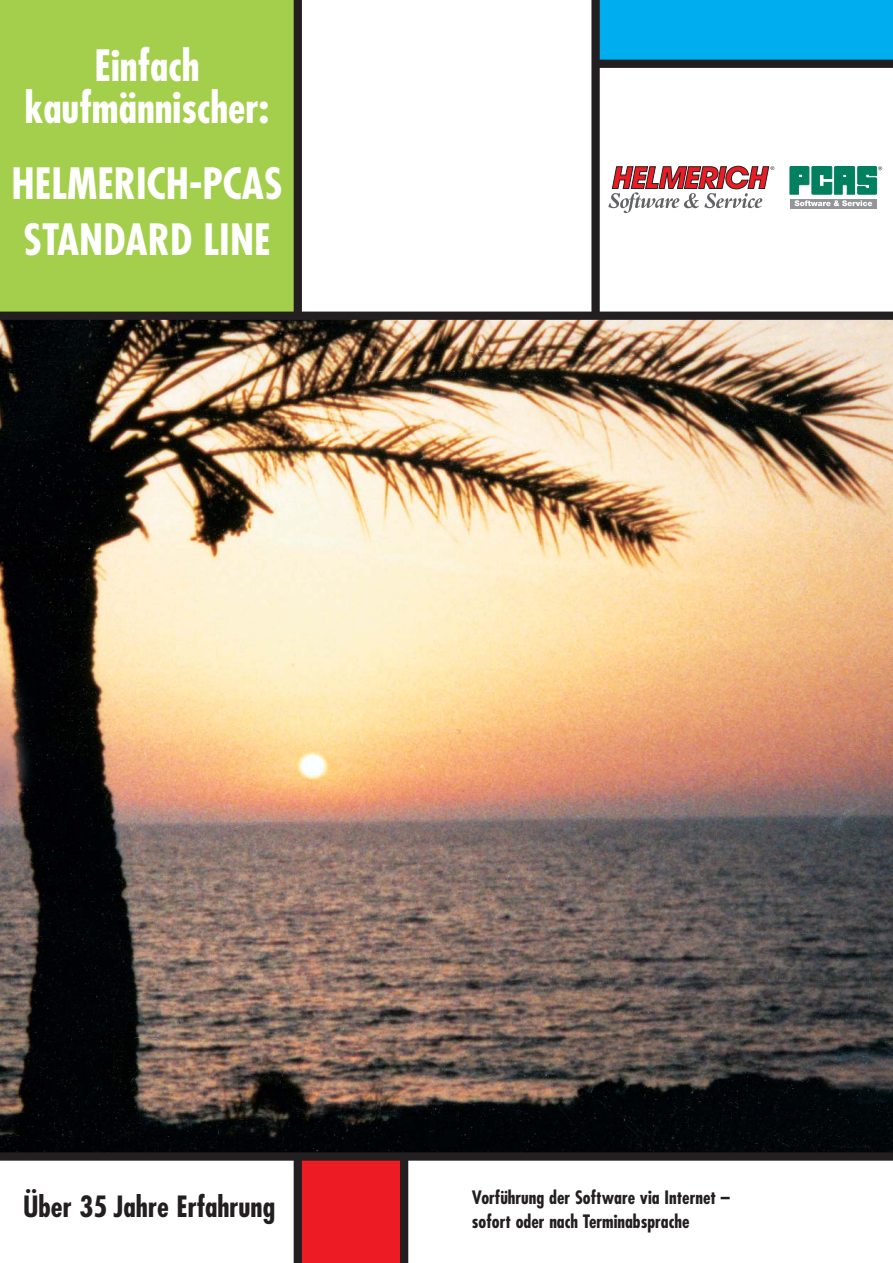
<style>
.page{position:relative;width:893px;height:1263px;background:#fff}
.page>*{position:absolute;margin:0;border:0;box-sizing:border-box;transform-origin:0 0}
.t1{font:700 condensed 42px/42px "Futura";color:#fff;text-align:center}
.t2{font:700 condensed 28.5px "Futura";color:#231f20}
.t3{font:700 condensed 18px/23.7px "Futura";color:#231f20}
</style>
<div class="page">
<img style="left:0;top:320px;width:892px;height:832px">
<div style="left:298px;top:1157px;width:106px;height:106px;background:#ed1c24"></div>
<div style="left:595px;top:0;width:297px;height:64px;background:#00aeef"></div>
<div style="left:0;top:0;width:297px;height:316px;background:#a4cf4c"></div>
<div style="left:294px;top:0;width:8px;height:316px;background:#231f20"></div>
<div style="left:591px;top:0;width:8px;height:316px;background:#231f20"></div>
<div style="left:294px;top:1157px;width:8px;height:106px;background:#231f20"></div>
<div style="left:400px;top:1157px;width:8px;height:106px;background:#231f20"></div>
<div style="left:0;top:312px;width:892px;height:8px;background:#231f20"></div>
<div style="left:0;top:1152px;width:892px;height:9px;background:#231f20"></div>
<div style="left:595px;top:60px;width:297px;height:8px;background:#231f20"></div>
<svg style="left:608px;top:166px;width:166px;height:47px"></svg>
<div style="left:789px;top:199px;width:87px;height:9px;background:#939598"></div>
<svg style="left:794px;top:200px;width:78px;height:6px"></svg>
<svg style="left:789px;top:166px;width:93px;height:28px;background:#369a80"></svg>
<h1 class="t1" style="left:25px;top:48px;width:246px">Einfach kaufmännischer:</h1>
<h1 class="t1" style="left:12px;top:160px;width:272px;line-height:55.5px;text-align:left">HELMERICH-PCAS<br>STANDARD LINE</h1>
<h2 class="t2" style="left:23px;top:1194px;width:253px">Über 35 Jahre Erfahrung</h2>
<p class="t3" style="left:472px;top:1187px;width:259px">Vorführung der Software via Internet – sofort oder nach Terminabsprache</p>
</div>
